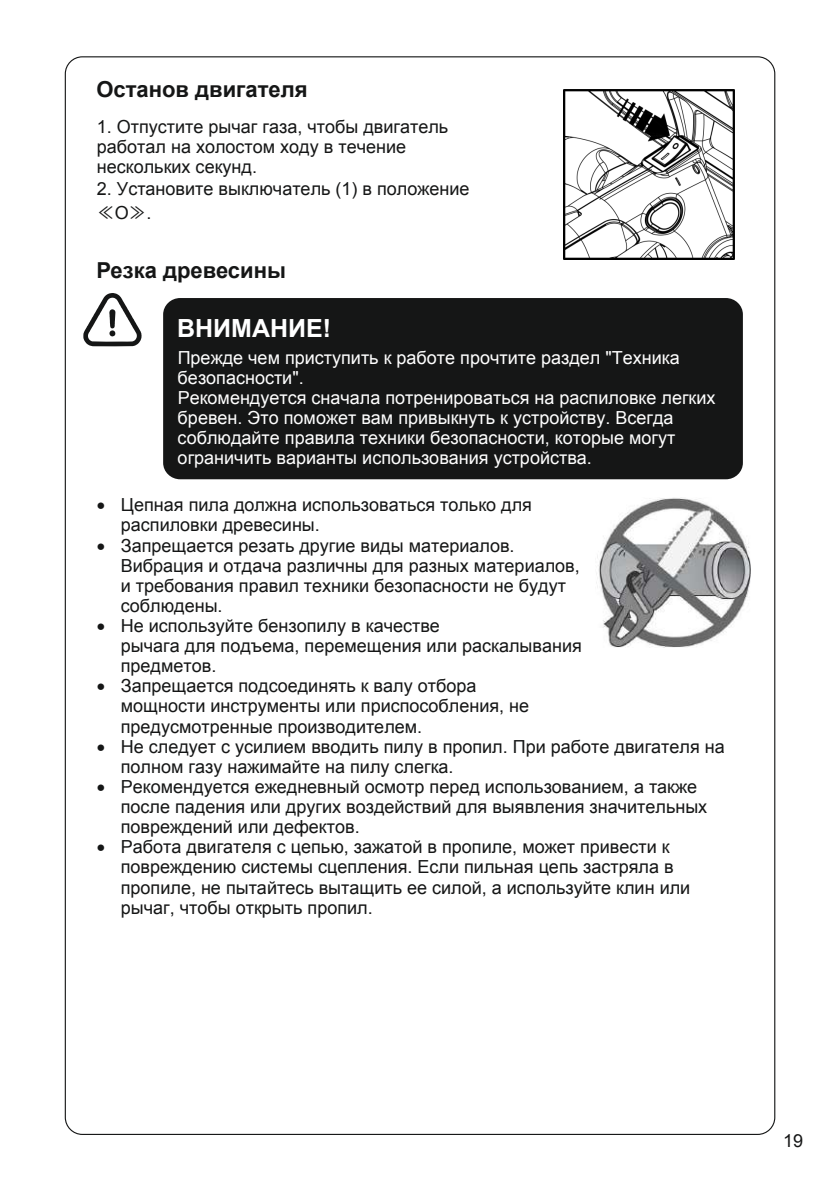
<style>
.page{position:relative;width:840px;height:1191px;background:#fff}
.page>*{position:absolute;margin:0;border:0;box-sizing:border-box;transform-origin:0 0}
.t1{font:700 25px "Arial";color:#fff}
.t2{font:700 22px "Arial";color:#151616}
.t3{font:18px/20.2px "Arial";color:#151616}
.t4{font:18px/20px "Arial";color:#fff}
.t5{font:18px "MS UI Gothic";color:#151616}
.s1{font-family:"Arial"}
</style>
<div class="page">
<div style="left:163px;top:298px;width:579px;height:181px;background:#151616;border-radius:17px"></div>
<svg style="left:83px;top:293px;width:58px;height:53px"></svg>
<img style="left:563px;top:90px;width:171px;height:169px">
<img style="left:596px;top:498px;width:154px;height:150px">
<p class="t2" style="left:96px;top:75px;width:212px">Останов двигателя</p>
<p class="t3" style="left:97px;top:117px;width:353px">1. Отпустите рычаг газа, чтобы двигатель работал на холостом ходу в течение нескольких секунд.</p>
<p class="t3" style="left:97px;top:179px;width:374px">2. Установите выключатель (1) в положение</p>
<p class="t5" style="left:97px;top:203px;width:56px">≪<span class="s1">O</span>≫<span class="s1">.</span></p>
<p class="t2" style="left:96px;top:256px;width:191px">Резка древесины</p>
<h1 class="t1" style="left:177px;top:312px;width:155px">ВНИМАНИЕ!</h1>
<p class="t4" style="left:177px;top:348px;width:539px">Прежде чем приступить к работе прочтите раздел "Техника безопасности".<br>Рекомендуется сначала потренироваться на распиловке легких бревен. Это поможет вам привыкнуть к устройству. Всегда соблюдайте правила техники безопасности, которые могут ограничить варианты использования устройства.</p>
<p class="t3" style="left:121px;top:495px;width:412px;text-indent:-24px">• Цепная пила должна использоваться только для распиловки древесины.</p>
<p class="t3" style="left:121px;top:535px;width:460px;text-indent:-24px">• Запрещается резать другие виды материалов.<br>Вибрация и отдача различны для разных материалов, и требования правил техники безопасности не будут соблюдены.</p>
<p class="t3" style="left:121px;top:616px;width:462px;text-indent:-24px">• Не используйте бензопилу в качестве<br>рычага для подъема, перемещения или раскалывания предметов.</p>
<p class="t3" style="left:121px;top:676px;width:409px;text-indent:-24px">• Запрещается подсоединять к валу отбора мощности инструменты или приспособления, не предусмотренные производителем.</p>
<p class="t3" style="left:121px;top:736px;width:605px;text-indent:-24px">• Не следует с усилием вводить пилу в пропил. При работе двигателя на полном газу нажимайте на пилу слегка.</p>
<p class="t3" style="left:121px;top:776px;width:587px;text-indent:-24px">• Рекомендуется ежедневный осмотр перед использованием, а также после падения или других воздействий для выявления значительных повреждений или дефектов.</p>
<p class="t3" style="left:121px;top:837px;width:570px;text-indent:-24px">• Работа двигателя с цепью, зажатой в пропиле, может привести к повреждению системы сцепления. Если пильная цепь застряла в пропиле, не пытайтесь вытащить ее силой, а используйте клин или рычаг, чтобы открыть пропил.</p>
<p class="t3" style="left:782px;top:1130px;width:22px">19</p>
</div>
